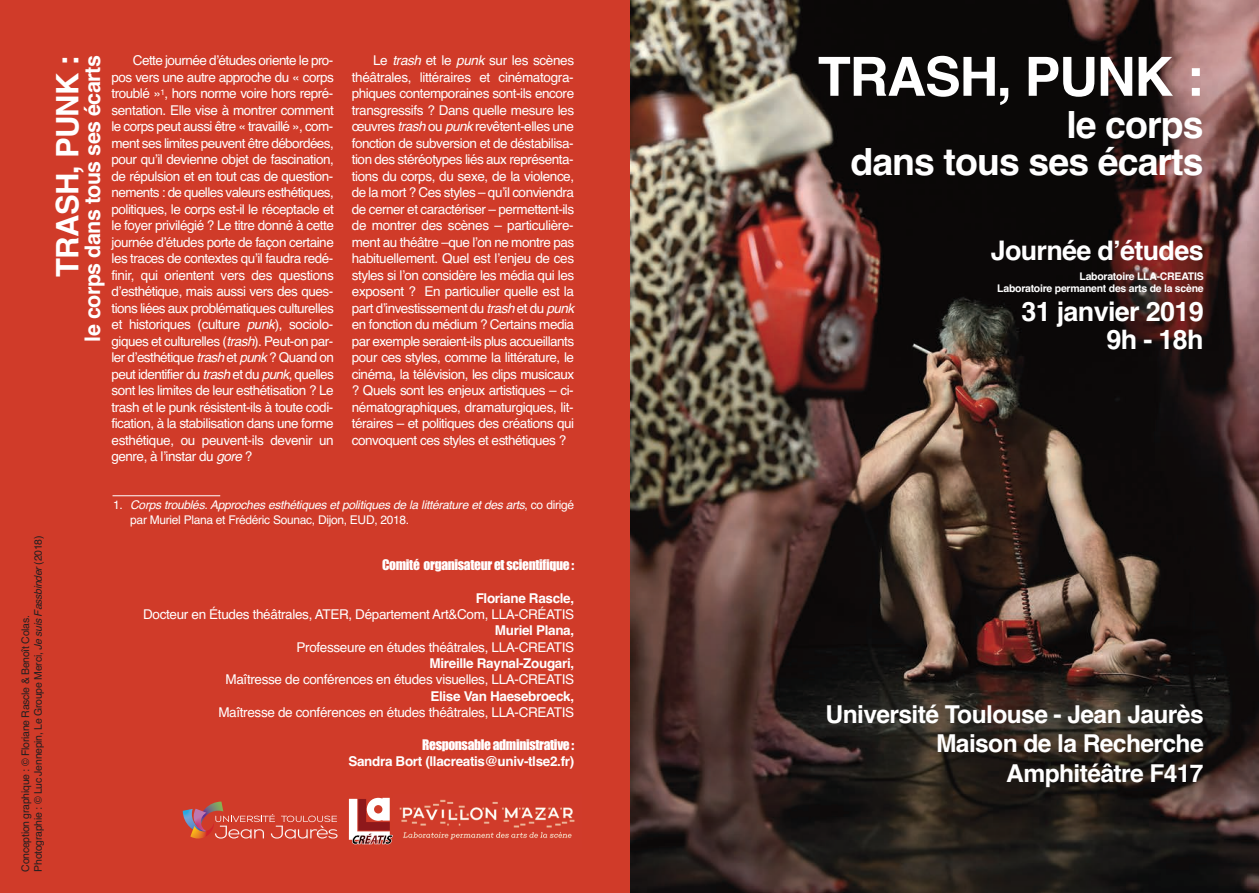
<style>
.page{position:relative;width:1259px;height:893px;background:#fff}
.page>*{position:absolute;margin:0;border:0;box-sizing:border-box;transform-origin:0 0}
.t1{font:700 54px "Helvetica";letter-spacing:-.025em;color:#fff}
.t2{font:700 37.5px/37.5px "Helvetica";letter-spacing:-.025em;color:#fff;text-align:right}
.t3{font:700 31.05px "Helvetica";letter-spacing:-.025em;color:#fff}
.t4{font:700 27px/28.5px "Helvetica";letter-spacing:-.025em;color:#fff;text-align:right}
.t5{font:700 24.6px/29.5px "Helvetica";letter-spacing:-.025em;color:#fff;text-align:right}
.t6{font:700 21.45px "Helvetica";letter-spacing:-.025em;color:#fff}
.t7{font:13.5px/16.5px "Helvetica";letter-spacing:-.025em;color:#fff;text-align:justify}
.t8{font:700 13.5px "Helvetica";letter-spacing:-.025em;color:#fff}
.t9{font:13.5px "Impact";letter-spacing:-.025em;color:#fff}
.t10{font:italic 12px/14.4px "Helvetica";letter-spacing:-.025em;color:#fff}
.t11{font:10.5px/12.6px "Helvetica";letter-spacing:-.025em;color:#231f20}
.t12{font:700 10.5px/12.6px "Helvetica";letter-spacing:-.025em;color:#fff;text-align:right}
.s1{font-style:italic}
.s2{font-style:normal}
</style>
<div class="page">
<div style="left:0;top:0;width:632px;height:893px;background:#d03b29"></div>
<img style="left:630px;top:0;width:629px;height:893px">
<hr style="left:112px;top:495px;width:108px;height:1px;background:#fff">
<img style="left:399px;top:799px;width:176px;height:41px">
<svg style="left:183px;top:801px;width:154px;height:37px"></svg>
<svg style="left:349px;top:798px;width:44px;height:46px;background:#cc8f8c"></svg>
<p class="t11" style="left:19px;top:872px;width:338px;rotate:-90deg">Conception graphique : © Floriane Rascle &amp; Benoît Colas.<br>Photographie : © Luc Jennepin, Le Groupe Merci, <span class="s1">Je suis Fassbinder</span> (2018)</p>
<p class="t7" style="left:111px;top:52px;width:224px;text-indent:21px">Cette journée d’études oriente le pro&shy;pos vers une autre approche du « corps troublé »<sup>1</sup>, hors norme voire hors repré&shy;sentation. Elle vise à montrer comment le corps peut aussi être « travaillé », com&shy;ment ses limites peuvent être débordées, pour qu’il devienne objet de fascination, de répulsion et en tout cas de question&shy;nements : de quelles valeurs esthétiques, politiques, le corps est-il le réceptacle et le foyer privilégié ? Le titre donné à cette journée d’études porte de façon certaine les traces de contextes qu’il faudra redé&shy;finir, qui orientent vers des questions d’esthétique, mais aussi vers des ques&shy;tions liées aux problématiques culturelles et historiques (culture <span class="s1">punk</span>), sociolo&shy;giques et culturelles (<span class="s1">trash</span>). Peut-on par&shy;ler d’esthétique <span class="s1">trash</span> et <span class="s1">punk</span> ? Quand on peut identifier du <span class="s1">trash</span> et du <span class="s1">punk</span>, quelles sont les limites de leur esthétisation ? Le trash et le punk résistent-ils à toute codi&shy;fication, à la stabilisation dans une forme esthétique, ou peuvent-ils devenir un genre, à l’instar du <span class="s1">gore</span> ?</p>
<p class="t7" style="left:352px;top:52px;width:224px;text-indent:21px">Le <span class="s1">trash</span> et le <span class="s1">punk</span> sur les scènes théâtrales, littéraires et cinématogra&shy;phiques contemporaines sont-ils encore transgressifs ? Dans quelle mesure les œuvres <span class="s1">trash</span> ou <span class="s1">punk</span> revêtent-elles une fonction de subversion et de déstabilisa&shy;tion des stéréotypes liés aux représenta&shy;tions du corps, du sexe, de la violence, de la mort ? Ces styles – qu’il conviendra de cerner et caractériser – permettent-ils de montrer des scènes – particulière&shy;ment au théâtre –que l’on ne montre pas habituellement. Quel est l’enjeu de ces styles si l’on considère les média qui les exposent ? En particulier quelle est la part d’investissement du <span class="s1">trash</span> et du <span class="s1">punk </span>en fonction du médium ? Certains media par exemple seraient-ils plus accueillants pour ces styles, comme la littérature, le cinéma, la télévision, les clips musicaux ? Quels sont les enjeux artistiques – ci&shy;nématographiques, dramaturgiques, lit&shy;téraires – et politiques des créations qui convoquent ces styles et esthétiques ?</p>
<p class="t10" style="left:130px;top:498px;width:445px;text-indent:-17px"><span class="s2">1.</span> Corps troublés. Approches esthétiques et politiques de la littérature et des arts<span class="s2">, co dirigé par Muriel Plana et Frédéric Sounac, Dijon, EUD, 2018.</span></p>
<h3 class="t3" style="left:50px;top:277px;width:223px;rotate:-90deg">TRASH, PUNK :</h3>
<h3 class="t6" style="left:80px;top:342px;width:288px;rotate:-90deg">le corps dans tous ses écarts</h3>
<p class="t9" style="left:382px;top:557px;width:194px">Comité organisateur et scientifique :</p>
<p class="t8" style="left:476px;top:590px;width:100px">Floriane Rascle,</p>
<p class="t7" style="left:143px;top:606px;width:432px">Docteur en Études théâtrales, ATER, Département Art&amp;Com, LLA-CRÉATIS</p>
<p class="t8" style="left:495px;top:623px;width:81px">Muriel Plana,</p>
<p class="t7" style="left:296px;top:639px;width:279px">Professeure en études théâtrales, LLA-CREATIS</p>
<p class="t8" style="left:430px;top:655px;width:146px">Mireille Raynal-Zougari,</p>
<p class="t7" style="left:226px;top:671px;width:350px">Maîtresse de conférences en études visuelles, LLA-CREATIS</p>
<p class="t8" style="left:430px;top:688px;width:145px">Elise Van Haesebroeck,</p>
<p class="t7" style="left:218px;top:704px;width:357px">Maîtresse de conférences en études théâtrales, LLA-CREATIS</p>
<p class="t9" style="left:422px;top:737px;width:154px">Responsable administrative :</p>
<p class="t8" style="left:348px;top:753px;width:227px">Sandra Bort (llacreatis@univ-tlse2.fr)</p>
<h1 class="t1" style="left:818px;top:46px;width:387px">TRASH, PUNK :</h1>
<h2 class="t2" style="left:850px;top:106px;width:355px">le corps<br>dans tous ses écarts</h2>
<h3 class="t4" style="left:990px;top:236px;width:214px">Journée d’études</h3>
<p class="t12" style="left:997px;top:270px;width:208px">Laboratoire LLA-CREATIS<br>Laboratoire permanent des arts de la scène</p>
<h3 class="t4" style="left:1021px;top:297px;width:184px">31 janvier 2019<br>9h - 18h</h3>
<h3 class="t5" style="left:825px;top:699px;width:380px">Université Toulouse - Jean Jaurès<br>Maison de la Recherche<br>Amphitéâtre F417</h3>
</div>
